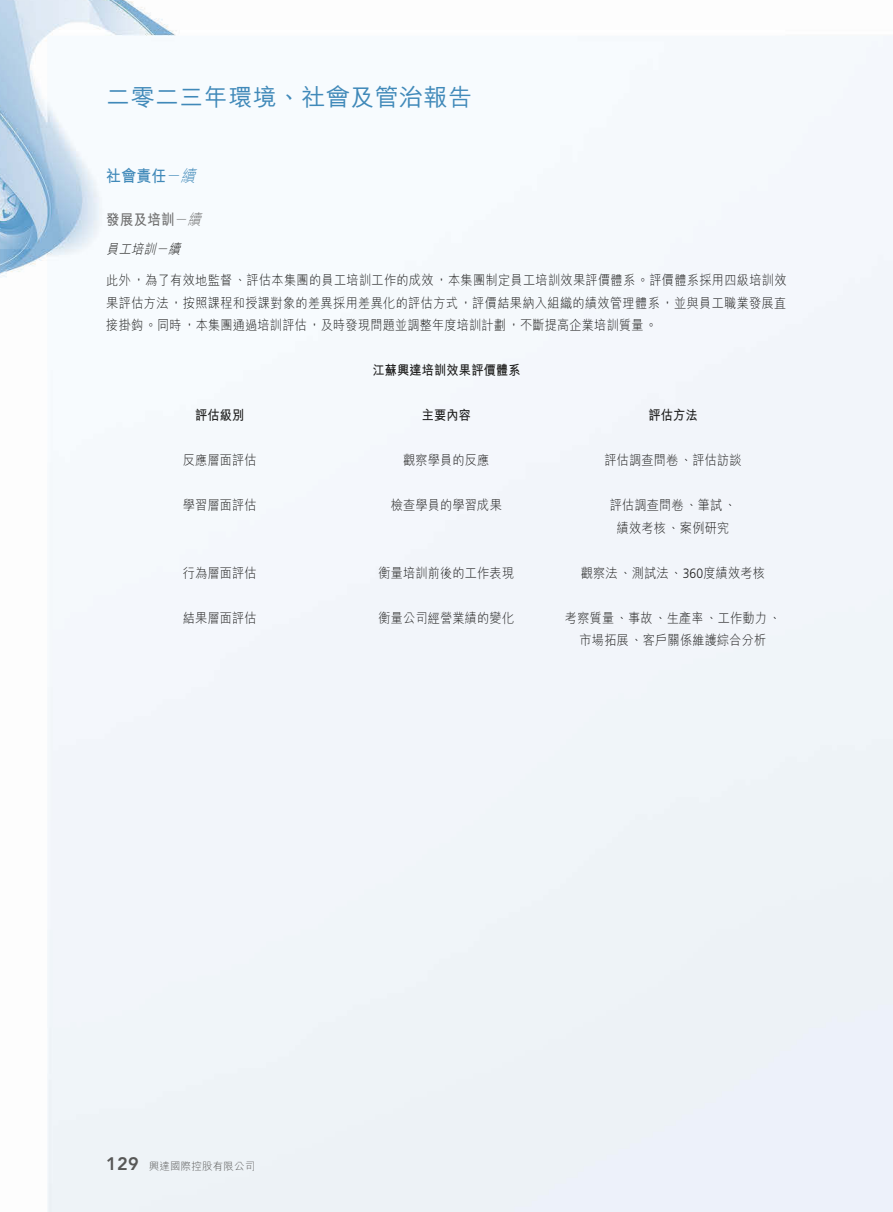
<style>
.page{position:relative;width:893px;height:1212px;background:#fff}
.page>*{position:absolute;margin:0;border:0;box-sizing:border-box;transform-origin:0 0}
.t1{font:500 24px "M Hei HK";letter-spacing:.015em;color:#4089b9}
.t2{font:800 18px "Avenir LT Std";color:#575756}
.t3{font:700 16.5px "M Hei HK";color:#4089b9;scale:.9 1}
.t4{font:italic 300 16.5px "M Hei HK";color:#4089b9;scale:.9 1}
.t5{font:700 15px "M Hei HK";letter-spacing:.015em;color:#6f6f6f;scale:.9 1}
.t6{font:italic 300 15px "M Hei HK";color:#6f6f6f;scale:.9 1}
.t7{font:300 13.5px/22.5px "M Hei HK";letter-spacing:.015em;color:#1c1c1b;text-align:justify;scale:.9 1}
.t8{font:700 13.5px "M Hei HK";letter-spacing:.015em;color:#1c1c1b;scale:.9 1}
.t9{font:italic 300 13.5px "M Hei HK";color:#1c1c1b;scale:.9 1}
.t10{font:300 10.5px "M Hei HK";letter-spacing:.015em;color:#575756}
.s1{font-weight:300;font-style:italic}
.s2{font-family:"Frutiger LT Std"}
</style>
<div class="page">
<img style="left:0;top:0;width:893px;height:1212px">
<h1 class="t1" style="left:106px;top:80px;width:367px">二零二三年環境、社會及管治報告</h1>
<p class="t3" style="left:106px;top:164px;width:89px">社會責任<span class="s1">－</span></p>
<p class="t4" style="left:180px;top:165px;width:24px">續</p>
<p class="t6" style="left:187px;top:209px;width:22px">續</p>
<p class="t5" style="left:106px;top:208px;width:96px">發展及培訓<span class="s1">－</span></p>
<p class="t9" style="left:168px;top:240px;width:20px">續</p>
<p class="t9" style="left:106px;top:240px;width:61px">員工培訓</p>
<p class="t7" style="left:106px;top:269px;width:757px">此外，為了有效地監督、評估本集團的員工培訓工作的成效，本集團制定員工培訓效果評價體系。評價體系採用四級培訓效果評估方法，按照課程和授課對象的差異採用差異化的評估方式，評價結果納入組織的績效管理體系，並與員工職業發展直接掛鈎。同時，本集團通過培訓評估，及時發現問題並調整年度培訓計劃，不斷提高企業培訓質量。</p>
<p class="t8" style="left:372px;top:360px;width:166px">江蘇興達培訓效果評價體系</p>
<p class="t8" style="left:648px;top:405px;width:56px">評估方法</p>
<p class="t9" style="left:156px;top:240px;width:20px">－</p>
<p class="t8" style="left:422px;top:405px;width:56px">主要內容</p>
<p class="t8" style="left:195px;top:405px;width:56px">評估級別</p>
<p class="t7" style="left:183px;top:448px;width:84px">反應層面評估</p>
<p class="t7" style="left:403px;top:448px;width:97px">觀察學員的反應</p>
<p class="t7" style="left:604px;top:448px;width:154px">評估調查問卷、評估訪談</p>
<p class="t7" style="left:183px;top:493px;width:84px">學習層面評估</p>
<p class="t7" style="left:391px;top:493px;width:125px">檢查學員的學習成果</p>
<p class="t7" style="left:610px;top:493px;width:142px">評估調查問卷、筆試、</p>
<p class="t7" style="left:183px;top:561px;width:84px">行為層面評估</p>
<p class="t7" style="left:378px;top:561px;width:152px">衡量培訓前後的工作表現</p>
<p class="t7" style="left:617px;top:516px;width:127px">績效考核、案例研究</p>
<p class="t7" style="left:581px;top:561px;width:206px">觀察法、測試法、<span class="s2">360</span>度績效考核</p>
<p class="t7" style="left:183px;top:606px;width:84px">結果層面評估</p>
<p class="t7" style="left:378px;top:606px;width:152px">衡量公司經營業績的變化</p>
<p class="t7" style="left:565px;top:606px;width:241px">考察質量、事故、生產率、工作動力、</p>
<p class="t7" style="left:580px;top:629px;width:209px">市場拓展、客戶關係維護綜合分析</p>
<h2 class="t2" style="left:106px;top:1153px;width:34px">129</h2>
<p class="t10" style="left:149px;top:1159px;width:108px">興達國際控股有限公司</p>
</div>
